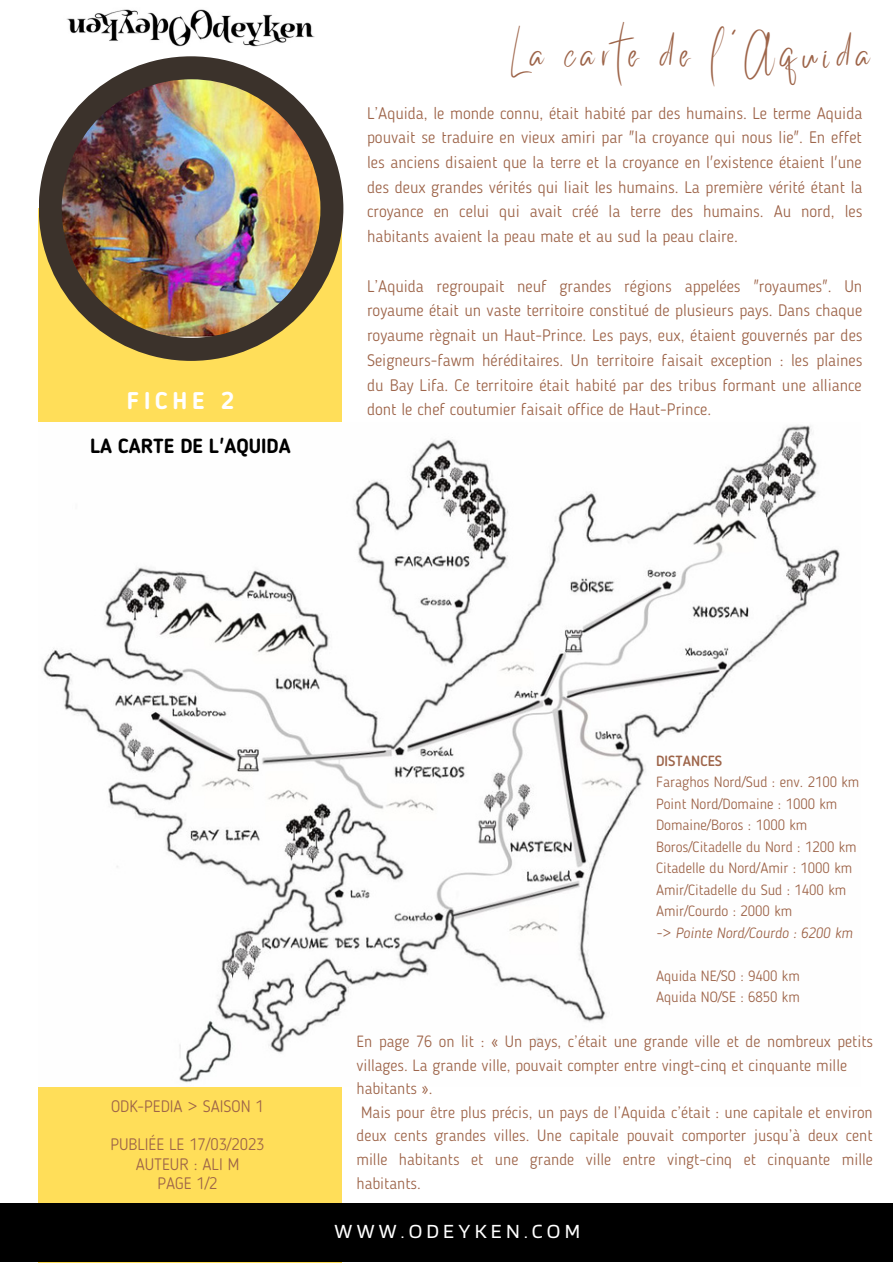
<style>
.page{position:relative;width:893px;height:1264px;background:#fff}
.page>*{position:absolute;margin:0;border:0;box-sizing:border-box;transform-origin:0 0}
.t1{font:31.35px "Better Saturday";letter-spacing:.195em;color:#9d6449}
.t2{font:700 24px "Blogger Sans";letter-spacing:.2em;color:#fff}
.t3{font:21px "Blinker";letter-spacing:.2em;color:#fff}
.t4{font:700 20.25px "Blogger Sans";color:#000}
.t5{font:300 16.5px/24.8px "Blogger Sans";color:#9d6449;text-align:justify}
.t6{font:300 16.2px/23.5px "Blogger Sans";color:#9d6449}
.t7{font:300 14.7px/21.5px "Blogger Sans";color:#9d6449}
.t8{font:italic 300 14.7px "Blogger Sans";color:#9d6449}
.t9{font:500 14.7px "Blogger Sans";color:#9d6449}
</style>
<div class="page">
<div style="left:39px;top:209px;width:303px;height:1053px;background:#ffde59"></div>
<div style="left:39px;top:56px;width:304px;height:305px;background:#3b322b;border-radius:50%"></div>
<img style="left:39px;top:422px;width:801px;height:664px">
<img style="left:62px;top:79px;width:258px;height:259px;border-radius:50%">
<div style="left:0;top:1202px;width:892px;height:59px;background:#000"></div>
<img style="left:66px;top:9px;width:249px;height:38px">
<h2 class="t2" style="left:127px;top:390px;width:109px">FICHE 2</h2>
<p class="t4" style="left:90px;top:437px;width:202px">LA CARTE DE L'AQUIDA</p>
<h1 class="t1" style="left:510px;top:49px;width:362px">La carte de l'Aquida</h1>
<p class="t5" style="left:367px;top:102px;width:497px">L’Aquida, le monde connu, était habité par des humains. Le terme Aquida pouvait se traduire en vieux amiri par "la croyance qui nous lie". En effet les anciens disaient que la terre et la croyance en l'existence étaient l'une des deux grandes vérités qui liait les humains. La première vérité étant la croyance en celui qui avait créé la terre des humains. Au nord, les habitants avaient la peau mate et au sud la peau claire.</p>
<p class="t5" style="left:367px;top:275px;width:497px">L’Aquida regroupait neuf grandes régions appelées "royaumes". Un royaume était un vaste territoire constitué de plusieurs pays. Dans chaque royaume règnait un Haut-Prince. Les pays, eux, étaient gouvernés par des Seigneurs-fawm héréditaires. Un territoire faisait exception : les plaines du Bay Lifa. Ce territoire était habité par des tribus formant une alliance dont le chef coutumier faisait office de Haut-Prince.</p>
<p class="t5" style="left:111px;top:1095px;width:154px">ODK-PEDIA &gt; SAISON 1</p>
<p class="t5" style="left:110px;top:1136px;width:156px;line-height:19px;text-align:center">PUBLIÉE LE 17/03/2023<br>AUTEUR : ALI M<br>PAGE 1/2</p>
<p class="t9" style="left:656px;top:754px;width:68px">DISTANCES</p>
<p class="t7" style="left:656px;top:773px;width:205px">Faraghos Nord/Sud : env. 2100 km<br>Point Nord/Domaine : 1000 km<br>Domaine/Boros : 1000 km<br>Boros/Citadelle du Nord : 1200 km<br>Citadelle du Nord/Amir : 1000 km<br>Amir/Citadelle du Sud : 1400 km<br>Amir/Courdo : 2000 km</p>
<p class="t8" style="left:656px;top:926px;width:198px">-&gt; Pointe Nord/Courdo : 6200 km</p>
<p class="t7" style="left:656px;top:966px;width:145px">Aquida NE/SO : 9400 km<br>Aquida NO/SE : 6850 km</p>
<p class="t6" style="left:356px;top:1030px;width:518px">En page 76 on lit : « Un pays, c’était une grande ville et de nombreux petits villages. La grande ville, pouvait compter entre vingt-cinq et cinquante mille habitants ».<br>Mais pour être plus précis, un pays de l’Aquida c’était : une capitale et environ deux cents grandes villes. Une capitale pouvait comporter jusqu’à deux cent mille habitants et une grande ville entre vingt-cinq et cinquante mille habitants.</p>
<p class="t3" style="left:334px;top:1217px;width:247px">WWW.ODEYKEN.COM</p>
</div>
